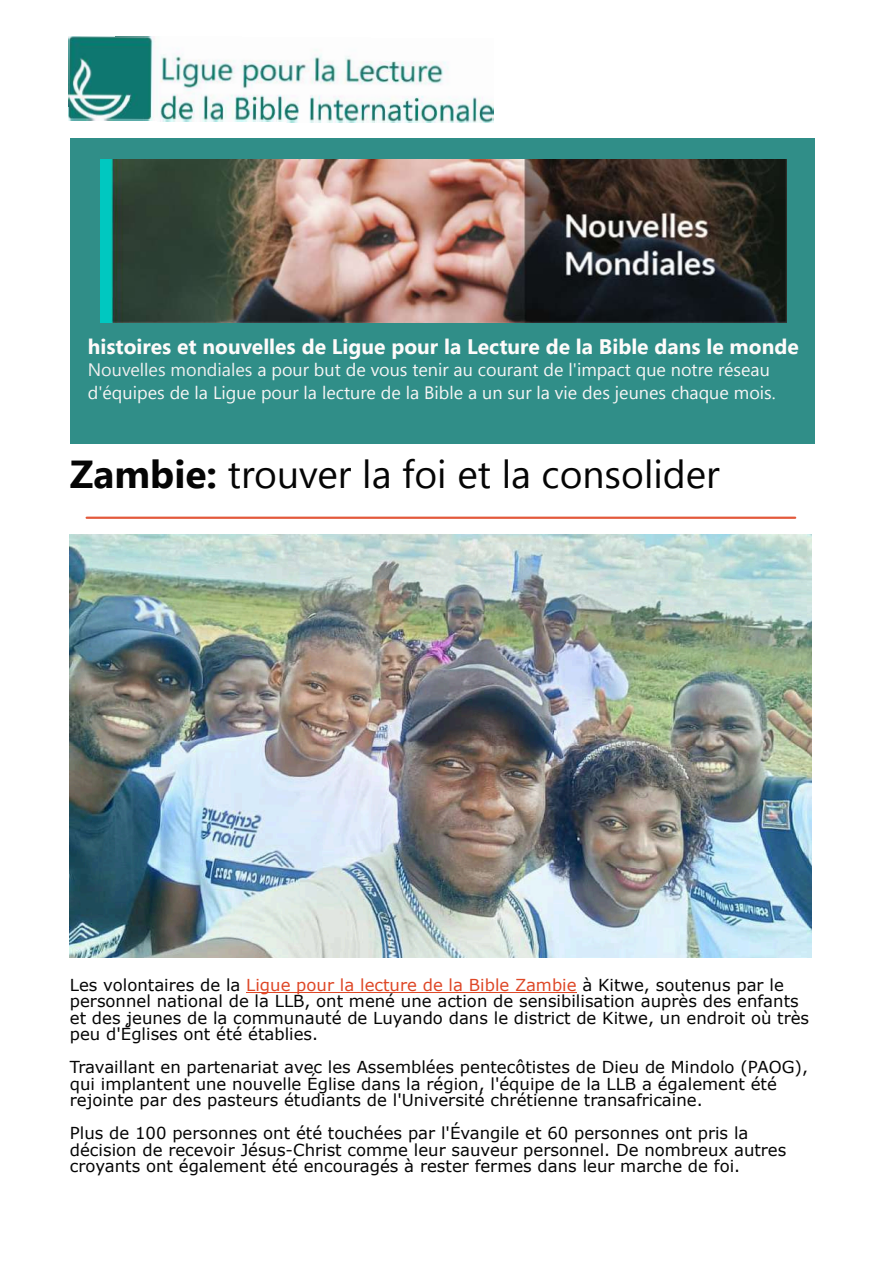
<style>
.page{position:relative;width:893px;height:1263px;background:#fff}
.page>*{position:absolute;margin:0;border:0;box-sizing:border-box;transform-origin:0 0}
.t1{font:39px "Segoe UI";color:#050505}
.t2{font:700 21px "Segoe UI";color:#fefbfa}
.t3{font:18px/22.5px "Segoe UI";color:#f7f5f5}
.t4{font:16.5px/16.5px "Verdana";color:#050505}
.s1{color:#efefef}
.s2{font-weight:700}
.s3{color:#de4726}
</style>
<div class="page">
<div style="left:70px;top:138px;width:744px;height:305px;background:#308e88"></div>
<hr style="left:87px;top:517px;width:708px;height:2px;background:#e3593b">
<hr style="left:246px;top:992px;width:331px;height:1px;background:#de4726">
<img style="left:70px;top:534px;width:742px;height:424px">
<img style="left:68px;top:36px;width:426px;height:87px">
<img style="left:100px;top:160px;width:687px;height:163px">
<p class="t2" style="left:88px;top:339px;width:712px">histoires et nouvelles de Ligue pour la Lecture de la Bible dans le monde</p>
<p class="t3" style="left:88px;top:360px;width:689px"><span class="s1">Nouvelles mondiales</span> a pour but de vous tenir au courant de l'impact que notre réseau d'équipes de la Ligue pour la lecture de la Bible a un sur la vie des jeunes chaque mois.</p>
<h1 class="t1" style="left:70px;top:460px;width:651px"><span class="s2">Zambie:</span> trouver la foi et la consolider</h1>
<p class="t4" style="left:70px;top:978px;width:741px">Les volontaires de la <span class="s3">Ligue pour la lecture de la Bible Zambie</span> à Kitwe, soutenus par le personnel national de la LLB, ont mené une action de sensibilisation auprès des enfants et des jeunes de la communauté de Luyando dans le district de Kitwe, un endroit où très peu d'Églises ont été établies.</p>
<p class="t4" style="left:70px;top:1060px;width:740px">Travaillant en partenariat avec les Assemblées pentecôtistes de Dieu de Mindolo (PAOG), qui implantent une nouvelle Église dans la région, l'équipe de la LLB a également été rejointe par des pasteurs étudiants de l'Université chrétienne transafricaine.</p>
<p class="t4" style="left:70px;top:1126px;width:718px">Plus de 100 personnes ont été touchées par l'Évangile et 60 personnes ont pris la décision de recevoir Jésus-Christ comme leur sauveur personnel. De nombreux autres croyants ont également été encouragés à rester fermes dans leur marche de foi.</p>
</div>
